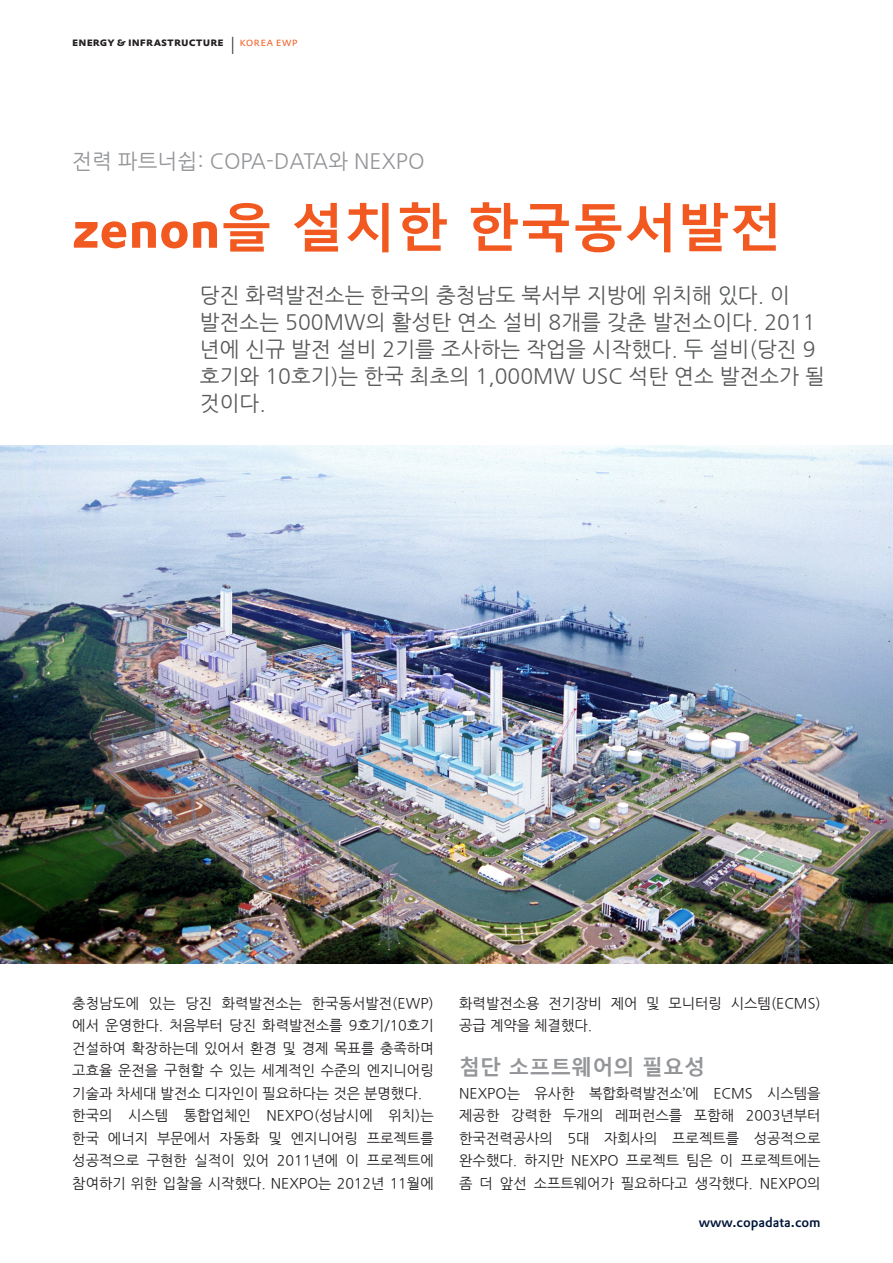
<style>
.page{position:relative;width:893px;height:1263px;background:#fff}
.page>*{position:absolute;margin:0;border:0;box-sizing:border-box;transform-origin:0 0}
.t1{font:700 52.5px "Malgun Gothic";color:#f15921}
.t2{font:21px/27px "Nanum Gothic";letter-spacing:.005em;color:#57585a}
.t3{font:21px "Nanum Gothic";letter-spacing:.005em;color:#939598}
.t4{font:700 21px "Malgun Gothic";color:#939598}
.t5{font:14.25px/22.5px "Nanum Gothic";color:#231f20}
.t6{font:500 13.5px "DTL Prokyon TOT";color:#001537}
.t7{font:700 12px "DTL Prokyon TOT Caps";letter-spacing:.005em;color:#231f20}
.s1{font-weight:300;font-size:24px}
.s2{font-weight:300;color:#f15921}
.s3{font-family:"DTL Prokyon ETOT"}
</style>
<div class="page">
<img style="left:0;top:445px;width:893px;height:518px">
<p class="t7" style="left:72px;top:34px;width:227px">energy &amp; infrastructure <span class="s1">I</span> <span class="s2">korea ewp</span></p>
<h2 class="t3" style="left:72px;top:151px;width:354px">전력 파트너쉽: COPA-DATA와 NEXPO</h2>
<h1 class="t1" style="left:72px;top:198px;width:711px"><span class="s3">zenon</span>을 설치한 한국동서발전</h1>
<h2 class="t2" style="left:200px;top:282px;width:627px">당진 화력발전소는 한국의 충청남도 북서부 지방에 위치해 있다. 이 발전소는 500MW의 활성탄 연소 설비 8개를 갖춘 발전소이다. 2011 년에 신규 발전 설비 2기를 조사하는 작업을 시작했다. 두 설비(당진 9 호기와 10호기)는 한국 최초의 1,000MW USC 석탄 연소 발전소가 될 것이다.</h2>
<p class="t5" style="left:72px;top:992px;width:363px">충청남도에 있는 당진 화력발전소는 한국동서발전(EWP) 에서 운영한다. 처음부터 당진 화력발전소를 9호기/10호기 건설하여 확장하는데 있어서 환경 및 경제 목표를 충족하며 고효율 운전을 구현할 수 있는 세계적인 수준의 엔지니어링 기술과 차세대 발전소 디자인이 필요하다는 것은 분명했다. 한국의 시스템 통합업체인 NEXPO(성남시에 위치)는 한국 에너지 부문에서 자동화 및 엔지니어링 프로젝트를 성공적으로 구현한 실적이 있어 2011년에 이 프로젝트에 참여하기 위한 입찰을 시작했다. NEXPO는 2012년 11월에</p>
<p class="t5" style="left:459px;top:992px;width:363px">화력발전소용 전기장비 제어 및 모니터링 시스템(ECMS) 공급 계약을 체결했다.</p>
<h2 class="t4" style="left:459px;top:1055px;width:247px">첨단 소프트웨어의 필요성</h2>
<p class="t5" style="left:459px;top:1082px;width:363px;text-align:justify">NEXPO는 유사한 복합화력발전소’에 ECMS 시스템을 제공한 강력한 두개의 레퍼런스를 포함해 2003년부터 한국전력공사의 5대 자회사의 프로젝트를 성공적으로 완수했다. 하지만 NEXPO 프로젝트 팀은 이 프로젝트에는 좀 더 앞선 소프트웨어가 필요하다고 생각했다. NEXPO의</p>
<p class="t6" style="left:699px;top:1213px;width:124px">www.copadata.com</p>
</div>
